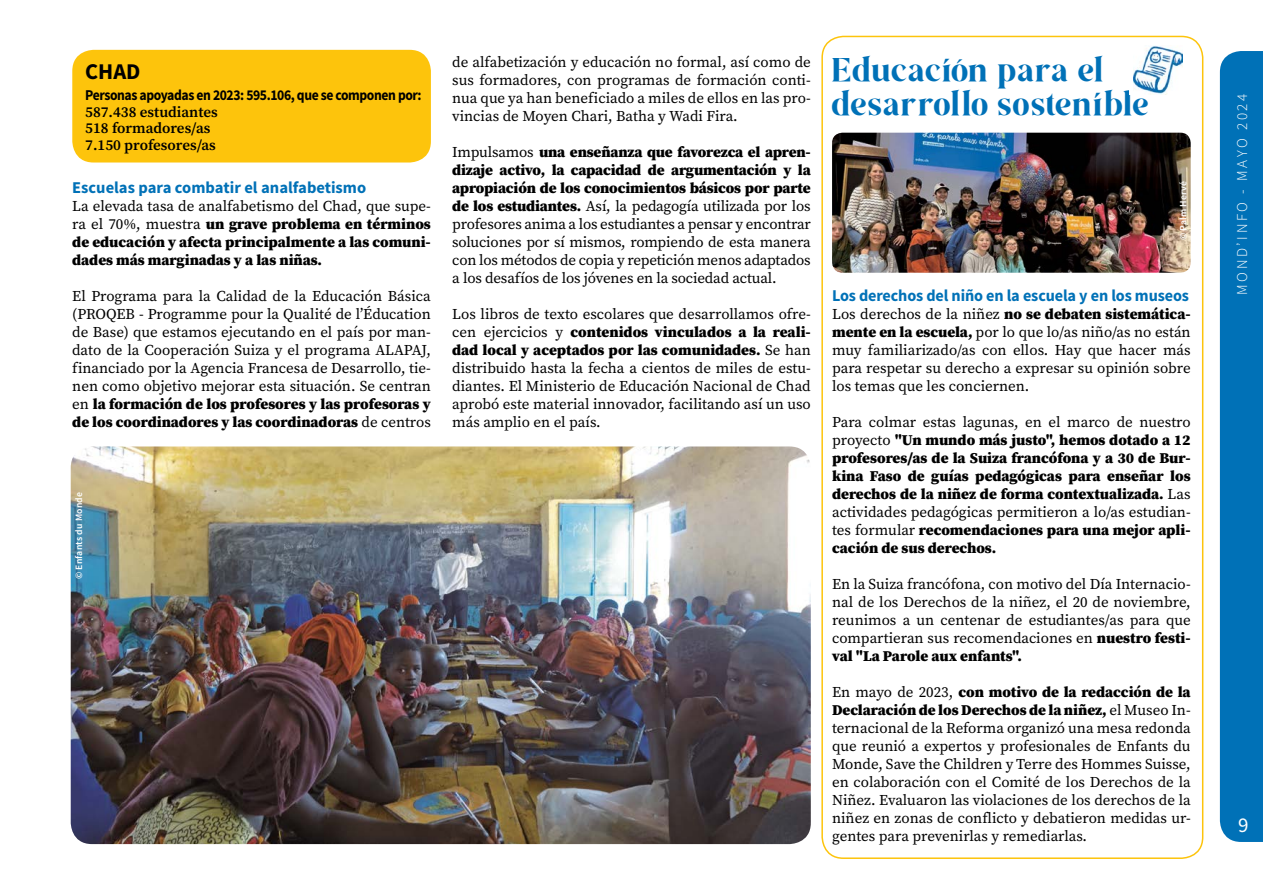
<style>
.page{position:relative;width:1263px;height:893px;background:#fff}
.page>*{position:absolute;margin:0;border:0;box-sizing:border-box;transform-origin:0 0}
.t1{font:33px/34.5px "Aira";letter-spacing:.02em;color:#0071b7}
.t2{font:700 22.5px "Source Sans Pro";color:#000}
.t3{font:21px "Source Sans Pro";color:#fff}
.t4{font:700 16.5px "Source Sans Pro";letter-spacing:-.01em;color:#0071b7}
.t5{font:15px/18px "Source Serif Pro";color:#000;text-align:justify}
.t6{font:900 15px/18px "Source Serif Pro";color:#000;text-align:justify}
.t7{font:600 15px/16.5px "Source Serif Pro";color:#000}
.t8{font:700 15px "Source Sans Pro";letter-spacing:-.03em;color:#000;scale:.91 1}
.t9{font:300 15px "Source Sans Pro";letter-spacing:.175em;color:#fff}
.t10{font:600 9.75px "Source Sans Pro";letter-spacing:.015em;color:#fff}
.s1{font-weight:400}
.s2{font-weight:900}
</style>
<div class="page">
<div style="left:821px;top:36px;width:382px;height:823px;border:2px solid #fdc40c;border-radius:21px"></div>
<div style="left:72px;top:50px;width:359px;height:113px;background:#fdc40c;border-radius:21px"></div>
<div style="left:1220px;top:51px;width:43px;height:791px;background:#0071b7"></div>
<img style="left:832px;top:133px;width:359px;height:140px">
<img style="left:71px;top:446px;width:740px;height:398px">
<img style="left:1133px;top:45px;width:50px;height:49px">
<h2 class="t2" style="left:85px;top:58px;width:57px">CHAD</h2>
<p class="t8" style="left:85px;top:86px;width:371px">Personas apoyadas en 2023: 595.106, que se componen por:</p>
<p class="t7" style="left:85px;top:104px;width:134px">587.438 estudiantes<br>518 formadores/as<br>7.150 profesores/as</p>
<p class="t4" style="left:72px;top:177px;width:295px">Escuelas para combatir el analfabetismo</p>
<p class="t6" style="left:72px;top:197px;width:360px"><span class="s1">La elevada tasa de analfabetismo del Chad, que supe&shy;ra el 70%, muestra</span> un grave problema en términos de educación y afecta principalmente a las comuni&shy;dades más marginadas y a las niñas.</p>
<p class="t5" style="left:72px;top:287px;width:360px">El Programa para la Calidad de la Educación Básica (PROQEB - Programme pour la Qualité de l’Éducation de Base) que estamos ejecutando en el país por man&shy;dato de la Cooperación Suiza y el programa ALAPAJ, financiado por la Agencia Francesa de Desarrollo, tie&shy;nen como objetivo mejorar esta situación. Se centran en <span class="s2">la formación de los profesores y las profesoras y de los coordinadores y las coordinadoras</span> de centros</p>
<p class="t10" style="left:73px;top:579px;width:89px;rotate:-90deg">© Enfants du Monde</p>
<p class="t5" style="left:452px;top:53px;width:360px">de alfabetización y educación no formal, así como de sus formadores, con programas de formación conti&shy;nua que ya han beneficiado a miles de ellos en las pro&shy;vincias de Moyen Chari, Batha y Wadi Fira.</p>
<p class="t5" style="left:452px;top:143px;width:360px">Impulsamos <span class="s2">una enseñanza que favorezca el apren&shy;dizaje activo, la capacidad de argumentación y la apropiación de los conocimientos básicos por parte de los estudiantes.</span> Así, la pedagogía utilizada por los profesores anima a los estudiantes a pensar y encontrar soluciones por sí mismos, rompiendo de esta manera con los métodos de copia y repetición menos adaptados a los desafíos de los jóvenes en la sociedad actual.</p>
<p class="t5" style="left:452px;top:305px;width:360px">Los libros de texto escolares que desarrollamos ofre&shy;cen ejercicios y <span class="s2">contenidos vinculados a la reali&shy;dad local y aceptados por las comunidades.</span> Se han distribuido hasta la fecha a cientos de miles de estu&shy;diantes. El Ministerio de Educación Nacional de Chad aprobó este material innovador, facilitando así un uso más amplio en el país.</p>
<h1 class="t1" style="left:832px;top:53px;width:318px">Educación para el desarrollo sostenible</h1>
<p class="t10" style="left:1177px;top:240px;width:61px;rotate:-90deg">© Palm Hervé</p>
<p class="t4" style="left:832px;top:285px;width:358px">Los derechos del niño en la escuela y en los museos</p>
<p class="t5" style="left:832px;top:305px;width:360px">Los derechos de la niñez <span class="s2">no se debaten sistemática&shy;mente en la escuela,</span> por lo que lo/as niño/as no están muy familiarizado/as con ellos. Hay que hacer más para respetar su derecho a expresar su opinión sobre los temas que les conciernen.</p>
<p class="t6" style="left:832px;top:413px;width:360px"><span class="s1">Para colmar estas lagunas, en el marco de nuestro proyecto</span> "Un mundo más justo", hemos dotado a 12 profesores/as de la Suiza francófona y a 30 de Bur&shy;kina Faso de guías pedagógicas para enseñar los derechos de la niñez de forma contextualizada. <span class="s1">Las actividades pedagógicas permitieron a lo/as estudian&shy;tes formular</span> recomendaciones para una mejor apli&shy;cación de sus derechos.</p>
<p class="t5" style="left:832px;top:575px;width:360px">En la Suiza francófona, con motivo del Día Internacio&shy;nal de los Derechos de la niñez, el 20 de noviembre, reunimos a un centenar de estudiantes/as para que compartieran sus recomendaciones en <span class="s2">nuestro festi&shy;val "La Parole aux enfants".</span></p>
<p class="t5" style="left:832px;top:683px;width:360px">En mayo de 2023, <span class="s2">con motivo de la redacción de la Declaración de los Derechos de la niñez,</span> el Museo In&shy;ternacional de la Reforma organizó una mesa redonda que reunió a expertos y profesionales de Enfants du Monde, Save the Children y Terre des Hommes Suisse, en colaboración con el Comité de los Derechos de la Niñez. Evaluaron las violaciones de los derechos de la niñez en zonas de conflicto y debatieron medidas ur&shy;gentes para prevenirlas y remediarlas.</p>
<p class="t9" style="left:1233px;top:295px;width:203px;rotate:-90deg">MOND’INFO - MAYO 2024</p>
<h3 class="t3" style="left:1238px;top:812px;width:12px">9</h3>
</div>
